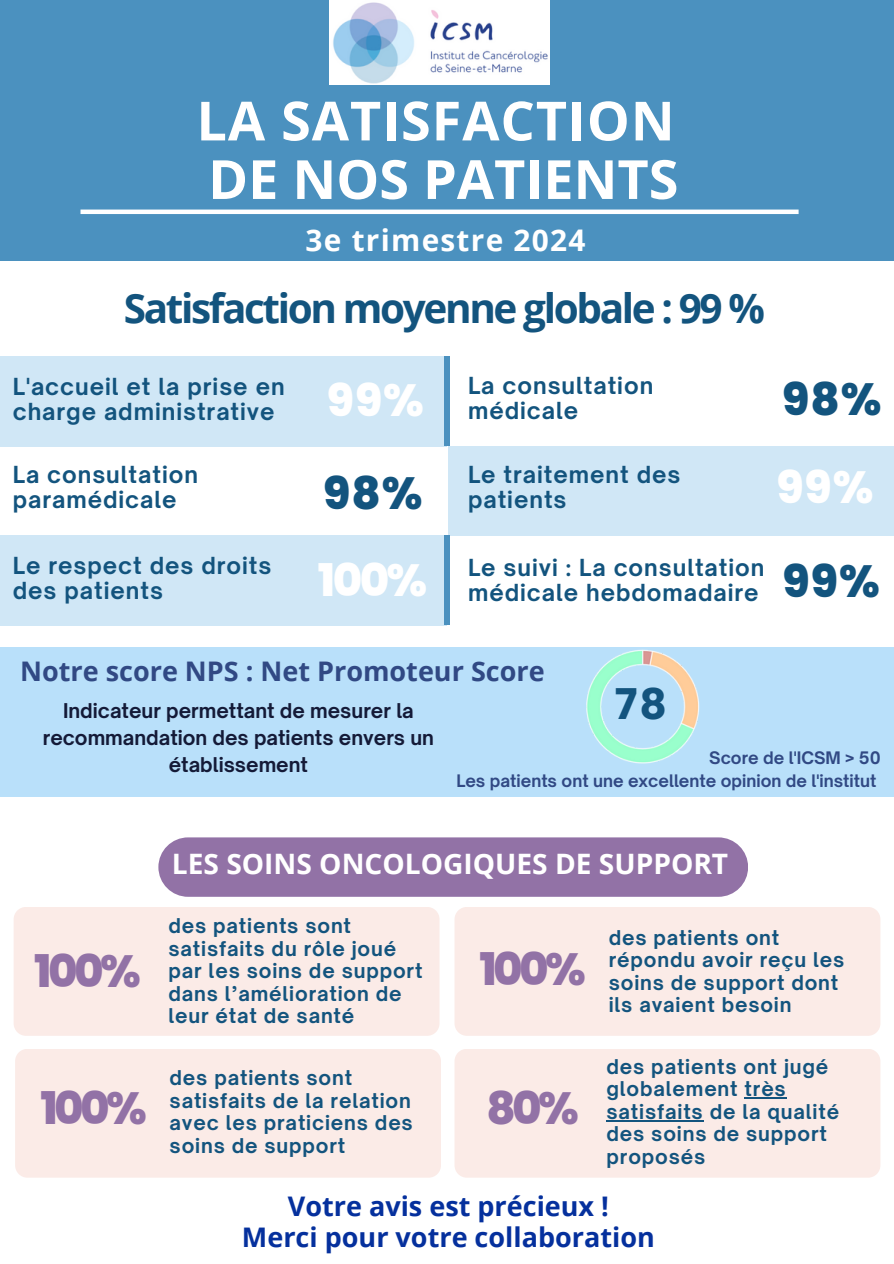
<style>
.page{position:relative;width:894px;height:1264px;background:#fff}
.page>*{position:absolute;margin:0;border:0;box-sizing:border-box;transform-origin:0 0}
.t1{font:700 54px/58.5px "Open Sans";letter-spacing:.015em;color:#fff}
.t2{font:800 45px "Poppins";letter-spacing:-.08em;color:#9272a6}
.t3{font:800 45px "Poppins";letter-spacing:-.02em;color:#fff}
.t4{font:800 45px "Poppins";color:#13547e}
.t5{font:700 42.3px "Poppins";color:#13547e}
.t6{font:700 40.5px "Open Sans";letter-spacing:-.06em;color:#13547e}
.t7{font:700 29.85px "Open Sans";letter-spacing:.04em;color:#fff}
.t8{font:700 28.05px "Open Sans";color:#fff}
.t9{font:700 27px/31.5px "Open Sans";color:#05309d;text-align:center}
.t10{font:700 27px "Open Sans";color:#314984}
.t11{font:700 22.5px/24.8px "Open Sauce One";letter-spacing:.04em;color:#13547e}
.t12{font:700 19.5px/22.5px "Open Sauce One";letter-spacing:.04em;color:#13547e}
.t13{font:700 19.5px/27px "Open Sauce One";color:#141a37;text-align:center}
.t14{font:700 16.5px "Open Sauce One";color:#314984}
</style>
<div class="page">
<div style="left:0;top:356px;width:446px;height:91px;background:#d0e7f6"></div>
<div style="left:448px;top:446px;width:445px;height:89px;background:#d0e7f6"></div>
<div style="left:0;top:0;width:893px;height:260px;background:#4b91bf"></div>
<div style="left:444px;top:356px;width:6px;height:90px;background:#4b91bf"></div>
<div style="left:80px;top:209px;width:718px;height:5px;background:#fff"></div>
<div style="left:0;top:535px;width:447px;height:91px;background:#d0e7f6"></div>
<div style="left:444px;top:535px;width:6px;height:90px;background:#4b91bf"></div>
<div style="left:14px;top:907px;width:425px;height:128px;background:#fbebe7"></div>
<div style="left:158px;top:837px;width:590px;height:59px;background:#9272a6;border-radius:30px"></div>
<div style="left:1px;top:647px;width:892px;height:149px;background:#b9e0fa"></div>
<img style="left:586px;top:649px;width:114px;height:115px">
<img style="left:330px;top:0;width:219px;height:84px">
<div style="left:454px;top:907px;width:426px;height:128px;background:#fbebe7"></div>
<div style="left:454px;top:1049px;width:426px;height:128px;background:#fbebe7"></div>
<hr style="left:744px;top:1097px;width:42px;height:1px;background:#13547e">
<hr style="left:606px;top:1119px;width:97px;height:2px;background:#13547e">
<div style="left:15px;top:1049px;width:426px;height:128px;background:#fbebe7"></div>
<p class="t1" style="left:196px;top:90px;width:483px">LA SATISFACTION<br>DE NOS PATIENTS</p>
<h6 class="t7" style="left:305px;top:219px;width:281px">3e trimestre 2024</h6>
<h6 class="t6" style="left:124px;top:279px;width:642px">Satisfaction moyenne globale : 99 %</h6>
<h2 class="t11" style="left:13px;top:374px;width:273px">L'accueil et la prise en charge administrative</h2>
<h3 class="t3" style="left:326px;top:369px;width:99px">99%</h3>
<h2 class="t11" style="left:13px;top:462px;width:187px">La consultation paramédicale</h2>
<h6 class="t4" style="left:323px;top:461px;width:101px">98%</h6>
<h6 class="t11" style="left:13px;top:553px;width:260px">Le respect des droits des patients</h6>
<h2 class="t3" style="left:318px;top:549px;width:111px">100%</h2>
<h2 class="t11" style="left:468px;top:373px;width:187px">La consultation médicale</h2>
<h6 class="t4" style="left:782px;top:368px;width:101px">98%</h6>
<h2 class="t11" style="left:468px;top:462px;width:214px">Le traitement des patients</h2>
<h2 class="t3" style="left:776px;top:456px;width:99px">99%</h2>
<h6 class="t11" style="left:468px;top:555px;width:298px">Le suivi : La consultation médicale hebdomadaire</h6>
<p class="t4" style="left:782px;top:549px;width:99px">99%</p>
<h5 class="t10" style="left:20px;top:652px;width:526px">Notre score NPS : Net Promoteur Score</h5>
<p class="t13" style="left:43px;top:697px;width:392px">Indicateur permettant de mesurer la recommandation des patients envers un établissement</p>
<h5 class="t5" style="left:614px;top:674px;width:53px">78</h5>
<p class="t14" style="left:709px;top:747px;width:173px">Score de l'ICSM &gt; 50</p>
<p class="t14" style="left:456px;top:770px;width:421px">Les patients ont une excellente opinion de l'institut</p>
<h2 class="t2" style="left:34px;top:939px;width:108px">100%</h2>
<h2 class="t2" style="left:40px;top:1077px;width:108px">100%</h2>
<p class="t8" style="left:172px;top:843px;width:557px">LES SOINS ONCOLOGIQUES DE SUPPORT</p>
<h4 class="t12" style="left:168px;top:914px;width:255px">des patients sont satisfaits du rôle joué par les soins de support dans l’amélioration de leur état de santé</h4>
<p class="t12" style="left:169px;top:1066px;width:245px">des patients sont satisfaits de la relation avec les praticiens des soins de support</p>
<h2 class="t2" style="left:479px;top:937px;width:108px">100%</h2>
<h2 class="t2" style="left:486px;top:1077px;width:94px">80%</h2>
<p class="t12" style="left:608px;top:926px;width:237px">des patients ont répondu avoir reçu les soins de support dont ils avaient besoin</p>
<p class="t12" style="left:606px;top:1055px;width:234px">des patients ont jugé globalement très satisfaits de la qualité des soins de support proposés</p>
<p class="t9" style="left:242px;top:1189px;width:414px">Votre avis est précieux !<br>Merci pour votre collaboration</p>
</div>
